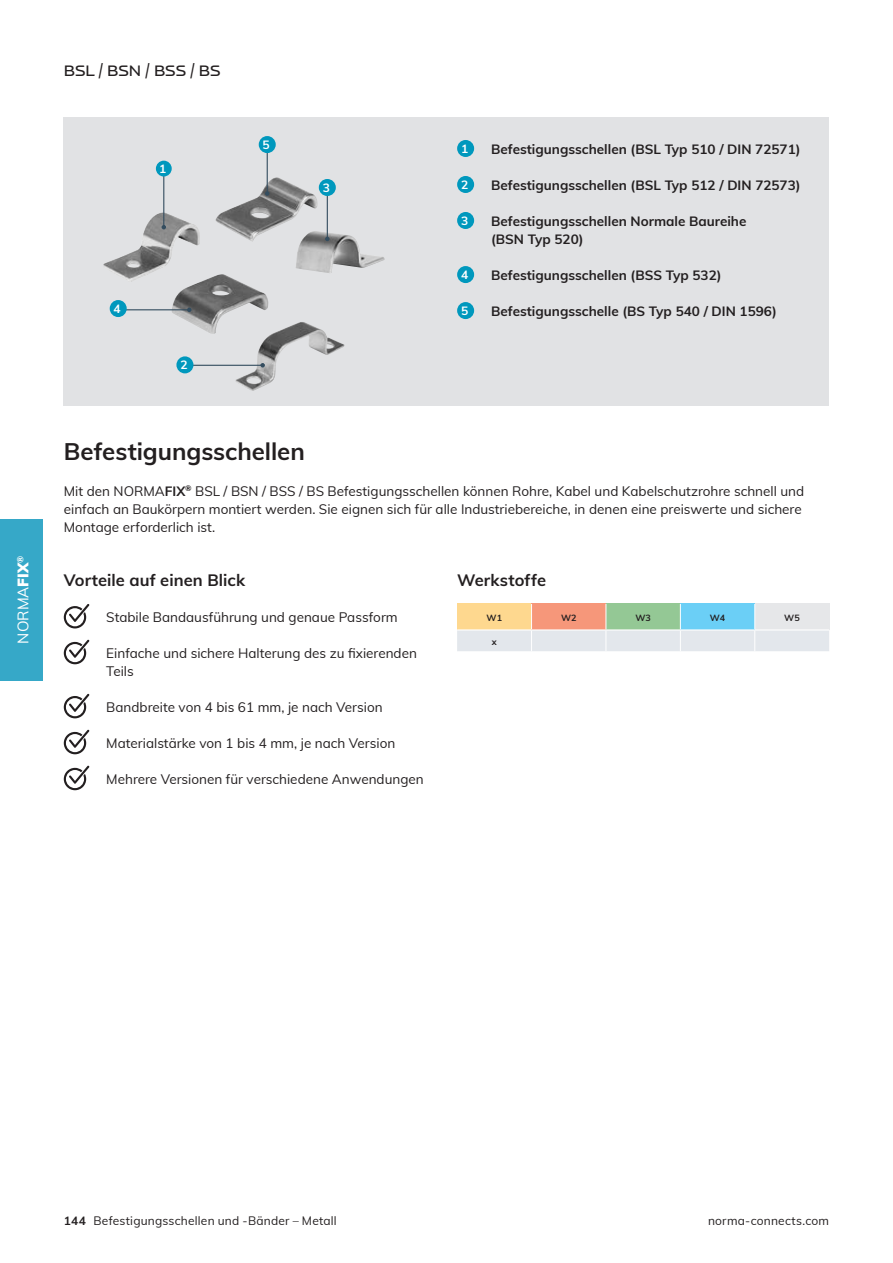
<style>
.page{position:relative;width:893px;height:1263px;background:#fff}
.page>*{position:absolute;margin:0;border:0;box-sizing:border-box;transform-origin:0 0}
.Headlines___level_02{font:700 24px "Muli";color:#231f20}
.Headlines___level_03{font:700 16.5px "Muli";letter-spacing:.005em;color:#231f20}
.t1{font:600 15px "Nizzoli";color:#231f20}
.t2{font:15px "Muli";color:#fff}
.Text_body{font:13.5px/18px "Muli";color:#231f20}
.Text_body-2{font:700 13.5px/18px "Muli";color:#231f20}
.t3{font:12px "Muli";letter-spacing:.015em;color:#231f20}
.Text_body-3{font:700 12px "Muli";color:#fff}
.t4{font:700 12px "Muli";color:#231f20}
.t5{font:700 9px "Muli";color:#231f20}
.s1{font-weight:900}
.s2{font-weight:700}
</style>
<div class="page">
<div style="left:0;top:519px;width:43px;height:161px;background:#36a8c8"></div>
<div style="left:64px;top:118px;width:765px;height:288px;background:#e1e2e4"></div>
<img style="left:103px;top:212px;width:97px;height:70px">
<hr style="left:163px;top:175px;width:1px;height:52px;background:#344d5f">
<svg style="left:162px;top:225px;width:4px;height:4px"></svg>
<div style="left:156px;top:161px;width:16px;height:15px;background:#0098bd;border-radius:50%"></div>
<div style="left:457px;top:140px;width:17px;height:17px;background:#0098bd;border-radius:50%"></div>
<div style="left:457px;top:176px;width:17px;height:17px;background:#0098bd;border-radius:50%"></div>
<div style="left:457px;top:212px;width:17px;height:17px;background:#0098bd;border-radius:50%"></div>
<div style="left:457px;top:266px;width:17px;height:17px;background:#0098bd;border-radius:50%"></div>
<div style="left:457px;top:302px;width:17px;height:17px;background:#0098bd;border-radius:50%"></div>
<img style="left:235px;top:322px;width:109px;height:69px">
<hr style="left:188px;top:365px;width:75px;height:1px;background:#344d5f">
<svg style="left:260px;top:363px;width:5px;height:4px"></svg>
<div style="left:176px;top:356px;width:17px;height:17px;background:#0098bd;border-radius:50%"></div>
<img style="left:296px;top:231px;width:89px;height:42px">
<img style="left:172px;top:274px;width:96px;height:60px">
<hr style="left:120px;top:309px;width:69px;height:1px;background:#344d5f">
<svg style="left:187px;top:308px;width:5px;height:4px"></svg>
<div style="left:110px;top:300px;width:17px;height:17px;background:#0098bd;border-radius:50%"></div>
<hr style="left:327px;top:192px;width:1px;height:47px;background:#344d5f">
<svg style="left:325px;top:237px;width:5px;height:4px"></svg>
<div style="left:319px;top:179px;width:17px;height:17px;background:#0098bd;border-radius:50%"></div>
<img style="left:215px;top:177px;width:103px;height:65px">
<hr style="left:267px;top:143px;width:1px;height:50px;background:#344d5f">
<svg style="left:265px;top:191px;width:4px;height:5px"></svg>
<div style="left:259px;top:136px;width:17px;height:17px;background:#0098bd;border-radius:50%"></div>
<svg style="left:457px;top:604px;width:372px;height:47px;background:#d3d7cd"></svg>
<hr style="left:457px;top:629px;width:74px;height:1px;background:#fff">
<hr style="left:531px;top:629px;width:75px;height:1px;background:#fff">
<hr style="left:606px;top:629px;width:74px;height:1px;background:#fff">
<hr style="left:680px;top:629px;width:75px;height:1px;background:#fff">
<hr style="left:755px;top:629px;width:74px;height:1px;background:#fff">
<svg style="left:64px;top:604px;width:25px;height:24px"></svg>
<svg style="left:64px;top:640px;width:25px;height:24px"></svg>
<svg style="left:64px;top:694px;width:25px;height:24px"></svg>
<svg style="left:64px;top:730px;width:25px;height:24px"></svg>
<svg style="left:64px;top:765px;width:25px;height:25px"></svg>
<p class="t2" style="left:12px;top:644px;width:90px;rotate:-90deg">NORMA<span class="s1">FIX</span><sup>®</sup></p>
<p class="t1" style="left:64px;top:62px;width:158px">BSL / BSN / BSS / BS</p>
<p class="Text_body-3" style="left:159px;top:160px;width:9px">1</p>
<p class="Text_body-3" style="left:263px;top:136px;width:9px">5</p>
<p class="Text_body-3" style="left:114px;top:300px;width:9px">4</p>
<p class="Text_body-3" style="left:180px;top:356px;width:9px">2</p>
<p class="Text_body-3" style="left:323px;top:179px;width:9px">3</p>
<p class="Text_body-3" style="left:461px;top:140px;width:9px">1</p>
<p class="Text_body-3" style="left:461px;top:176px;width:9px">2</p>
<p class="Text_body-3" style="left:461px;top:212px;width:9px">3</p>
<p class="Text_body-3" style="left:461px;top:266px;width:9px">4</p>
<p class="Text_body-3" style="left:461px;top:302px;width:9px">5</p>
<p class="Text_body-2" style="left:491px;top:139px;width:311px">Befestigungsschellen (BSL Typ 510 / DIN 72571)</p>
<p class="Text_body-2" style="left:491px;top:175px;width:311px">Befestigungsschellen (BSL Typ 512 / DIN 72573)</p>
<p class="Text_body-2" style="left:491px;top:211px;width:257px">Befestigungsschellen Normale Baureihe (BSN Typ 520)</p>
<p class="Text_body-2" style="left:491px;top:265px;width:232px">Befestigungsschellen (BSS Typ 532)</p>
<p class="Text_body-2" style="left:491px;top:301px;width:287px">Befestigungsschelle (BS Typ 540 / DIN 1596)</p>
<p class="Headlines___level_02" style="left:64px;top:434px;width:243px">Befestigungsschellen</p>
<p class="Text_body" style="left:64px;top:481px;width:742px">Mit den NORMA<span class="s2">FIX</span><sup>®</sup> BSL / BSN / BSS / BS Befestigungsschellen können Rohre, Kabel und Kabelschutzrohre schnell und einfach an Baukörpern montiert werden. Sie eignen sich für alle Industriebereiche, in denen eine preiswerte und sichere<br>Montage erforderlich ist.</p>
<p class="Headlines___level_03" style="left:457px;top:568px;width:90px">Werkstoffe</p>
<p class="Headlines___level_03" style="left:64px;top:568px;width:183px">Vorteile auf einen Blick</p>
<p class="Text_body" style="left:106px;top:607px;width:293px">Stabile Bandausführung und genaue Passform</p>
<p class="Text_body" style="left:106px;top:643px;width:312px">Einfache und sichere Halterung des zu fixierenden<br>Teils</p>
<p class="Text_body" style="left:106px;top:697px;width:278px">Bandbreite von 4 bis 61 mm, je nach Version</p>
<p class="Text_body" style="left:106px;top:733px;width:290px">Materialstärke von 1 bis 4 mm, je nach Version</p>
<p class="Text_body" style="left:106px;top:769px;width:319px">Mehrere Versionen für verschiedene Anwendungen</p>
<p class="t5" style="left:487px;top:612px;width:17px">W1</p>
<p class="t5" style="left:561px;top:612px;width:17px">W2</p>
<p class="t5" style="left:635px;top:612px;width:17px">W3</p>
<p class="t5" style="left:710px;top:612px;width:17px">W4</p>
<p class="t5" style="left:784px;top:612px;width:17px">W5</p>
<p class="t5" style="left:492px;top:635px;width:6px">x</p>
<p class="t4" style="left:64px;top:1211px;width:24px">144</p>
<p class="t3" style="left:94px;top:1212px;width:245px">Befestigungsschellen und -Bänder – Metall</p>
<p class="t3" style="left:708px;top:1212px;width:123px">norma-connects.com</p>
</div>
